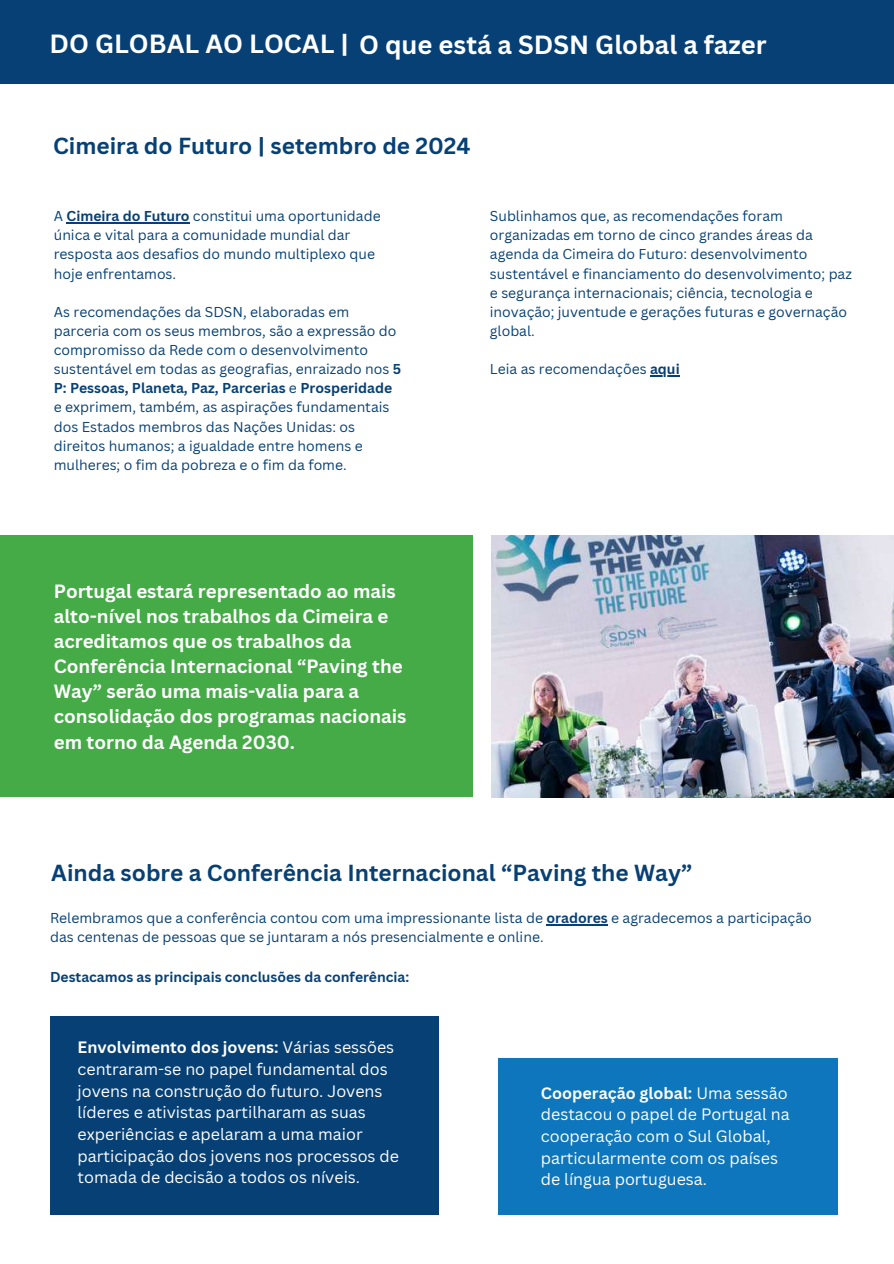
<style>
.page{position:relative;width:894px;height:1264px;background:#fff}
.page>*{position:absolute;margin:0;border:0;box-sizing:border-box;transform-origin:0 0}
.t1{font:700 25.65px "Canva Sans";color:#fff}
.t2{font:700 22.65px "Canva Sans";color:#074075}
.t3{font:700 18.75px/25px "Canva Sans";color:#fff}
.t4{font:16.05px/21.8px "Canva Sans";color:#fff}
.t5{font:13.95px/19.2px "Canva Sans";color:#074075}
.t6{font:700 13.8px "Canva Sans";color:#074075}
.s1{font-weight:700}
</style>
<div class="page">
<div style="left:0;top:0;width:893px;height:84px;background:#074075"></div>
<div style="left:0;top:535px;width:473px;height:262px;background:#45ab47"></div>
<img style="left:491px;top:535px;width:402px;height:262px">
<hr style="left:67px;top:222px;width:123px;height:1px;background:#074075">
<hr style="left:546px;top:924px;width:61px;height:1px;background:#074075">
<svg style="left:650px;top:375px;width:29px;height:1px"></svg>
<div style="left:50px;top:1015px;width:389px;height:199px;background:#074075"></div>
<div style="left:498px;top:1058px;width:339px;height:156px;background:#0e76bc"></div>
<h1 class="t1" style="left:50px;top:26px;width:718px">DO GLOBAL AO LOCAL | O que está a SDSN Global a fazer</h1>
<h2 class="t2" style="left:53px;top:129px;width:419px">Cimeira do Futuro | setembro de 2024</h2>
<p class="t5" style="left:54px;top:206px;width:328px">A <span class="s1">Cimeira do Futuro</span> constitui uma oportunidade única e vital para a comunidade mundial dar resposta aos desafios do mundo multiplexo que hoje enfrentamos.</p>
<p class="t5" style="left:54px;top:302px;width:349px">As recomendações da SDSN, elaboradas em parceria com os seus membros, são a expressão do compromisso da Rede com o desenvolvimento sustentável em todas as geografias, enraizado nos <span class="s1">5<br>P: Pessoas, Planeta, Paz, Parcerias</span> e <span class="s1">Prosperidade </span>e exprimem, também, as aspirações fundamentais dos Estados membros das Nações Unidas: os direitos humanos; a igualdade entre homens e mulheres; o fim da pobreza e o fim da fome.</p>
<p class="t5" style="left:490px;top:206px;width:363px">Sublinhamos que, as recomendações foram organizadas em torno de cinco grandes áreas da agenda da Cimeira do Futuro: desenvolvimento sustentável e financiamento do desenvolvimento; paz e segurança internacionais; ciência, tecnologia e inovação; juventude e gerações futuras e governação global.</p>
<p class="t5" style="left:490px;top:359px;width:191px">Leia as recomendações <span class="s1">aqui</span></p>
<p class="t3" style="left:54px;top:578px;width:354px">Portugal estará representado ao mais alto-nível nos trabalhos da Cimeira e acreditamos que os trabalhos da Conferência Internacional “Paving the Way” serão uma mais-valia para a consolidação dos programas nacionais em torno da Agenda 2030.</p>
<h2 class="t2" style="left:51px;top:857px;width:642px">Ainda sobre a Conferência Internacional “Paving the Way”</h2>
<p class="t5" style="left:50px;top:908px;width:763px">Relembramos que a conferência contou com uma impressionante lista de <span class="s1">oradores</span> e agradecemos a participação das centenas de pessoas que se juntaram a nós presencialmente e online.</p>
<p class="t6" style="left:50px;top:966px;width:360px">Destacamos as principais conclusões da conferência:</p>
<p class="t4" style="left:78px;top:1036px;width:323px"><span class="s1">Envolvimento dos jovens:</span> Várias sessões centraram-se no papel fundamental dos jovens na construção do futuro. Jovens líderes e ativistas partilharam as suas experiências e apelaram a uma maior participação dos jovens nos processos de tomada de decisão a todos os níveis.</p>
<p class="t4" style="left:540px;top:1081px;width:250px"><span class="s1">Cooperação global:</span> Uma sessão destacou o papel de Portugal na cooperação com o Sul Global, particularmente com os países de língua portuguesa.</p>
</div>
